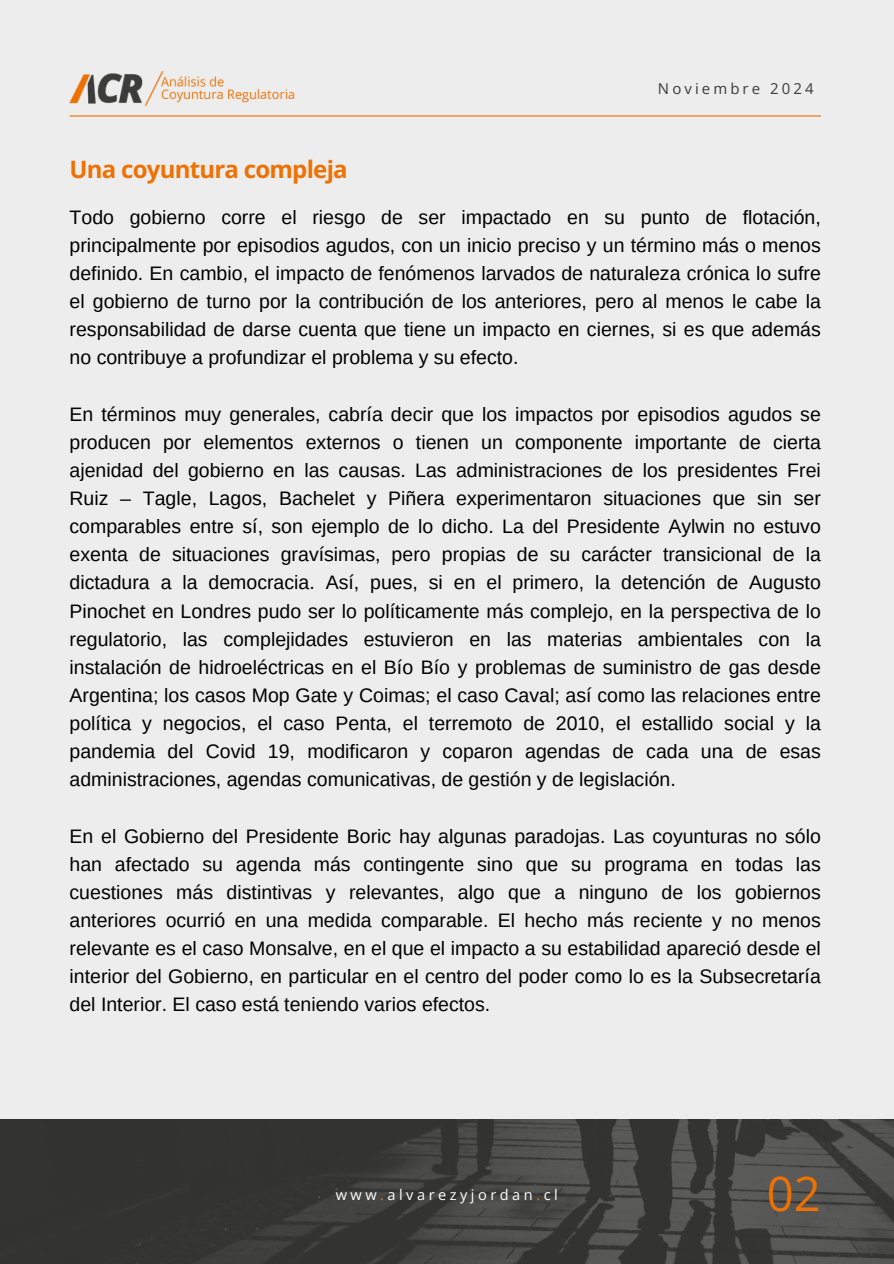
<style>
.page{position:relative;width:894px;height:1264px;background:#fff}
.page>*{position:absolute;margin:0;border:0;box-sizing:border-box;transform-origin:0 0}
.t1{font:47.25px "Open Sans";color:#ed7103}
.t2{font:700 24px "Open Sans";letter-spacing:-.03em;color:#ee7103}
.t3{font:19.5px/28.2px "Arimo";color:#000;text-align:justify}
.t4{font:15px "Open Sans";letter-spacing:.205em;color:#3c3c3b}
.t5{font:14.55px "Open Sans";letter-spacing:.24em;color:#fff}
.s1{color:#ed7103}
</style>
<div class="page">
<div style="left:0;top:0;width:893px;height:1263px;background:#ededed"></div>
<img style="left:0;top:1119px;width:892px;height:144px">
<img style="left:70px;top:72px;width:225px;height:33px">
<hr style="left:70px;top:115px;width:750px;height:1px;background:#ee7103">
<p class="t4" style="left:657px;top:78px;width:157px">Noviembre 2024</p>
<h1 class="t2" style="left:70px;top:152px;width:279px">Una coyuntura compleja</h1>
<h2 class="t3" style="left:70px;top:203px;width:752px">Todo gobierno corre el riesgo de ser impactado en su punto de flotación, principalmente por episodios agudos, con un inicio preciso y un término más o menos definido. En cambio, el impacto de fenómenos larvados de naturaleza crónica lo sufre el gobierno de turno por la contribución de los anteriores, pero al menos le cabe la responsabilidad de darse cuenta que tiene un impacto en ciernes, si es que además no contribuye a profundizar el problema y su efecto.</h2>
<h2 class="t3" style="left:70px;top:399px;width:752px">En términos muy generales, cabría decir que los impactos por episodios agudos se producen por elementos externos o tienen un componente importante de cierta ajenidad del gobierno en las causas. Las administraciones de los presidentes Frei Ruiz – Tagle, Lagos, Bachelet y Piñera experimentaron situaciones que sin ser comparables entre sí, son ejemplo de lo dicho. La del Presidente Aylwin no estuvo exenta de situaciones gravísimas, pero propias de su carácter transicional de la dictadura a la democracia. Así, pues, si en el primero, la detención de Augusto Pinochet en Londres pudo ser lo políticamente más complejo, en la perspectiva de lo regulatorio, las complejidades estuvieron en las materias ambientales con la instalación de hidroeléctricas en el Bío Bío y problemas de suministro de gas desde Argentina; los casos Mop Gate y Coimas; el caso Caval; así como las relaciones entre política y negocios, el caso Penta, el terremoto de 2010, el estallido social y la pandemia del Covid 19, modificaron y coparon agendas de cada una de esas administraciones, agendas comunicativas, de gestión y de legislación.</h2>
<h2 class="t3" style="left:70px;top:821px;width:752px">En el Gobierno del Presidente Boric hay algunas paradojas. Las coyunturas no sólo han afectado su agenda más contingente sino que su programa en todas las cuestiones más distintivas y relevantes, algo que a ninguno de los gobiernos anteriores ocurrió en una medida comparable. El hecho más reciente y no menos relevante es el caso Monsalve, en el que el impacto a su estabilidad apareció desde el interior del Gobierno, en particular en el centro del poder como lo es la Subsecretaría del Interior. El caso está teniendo varios efectos.</h2>
<p class="t5" style="left:335px;top:1184px;width:223px">www<span class="s1">.</span>alvarezyjordan<span class="s1">.</span>cl</p>
<p class="t1" style="left:766px;top:1160px;width:55px">02</p>
</div>
